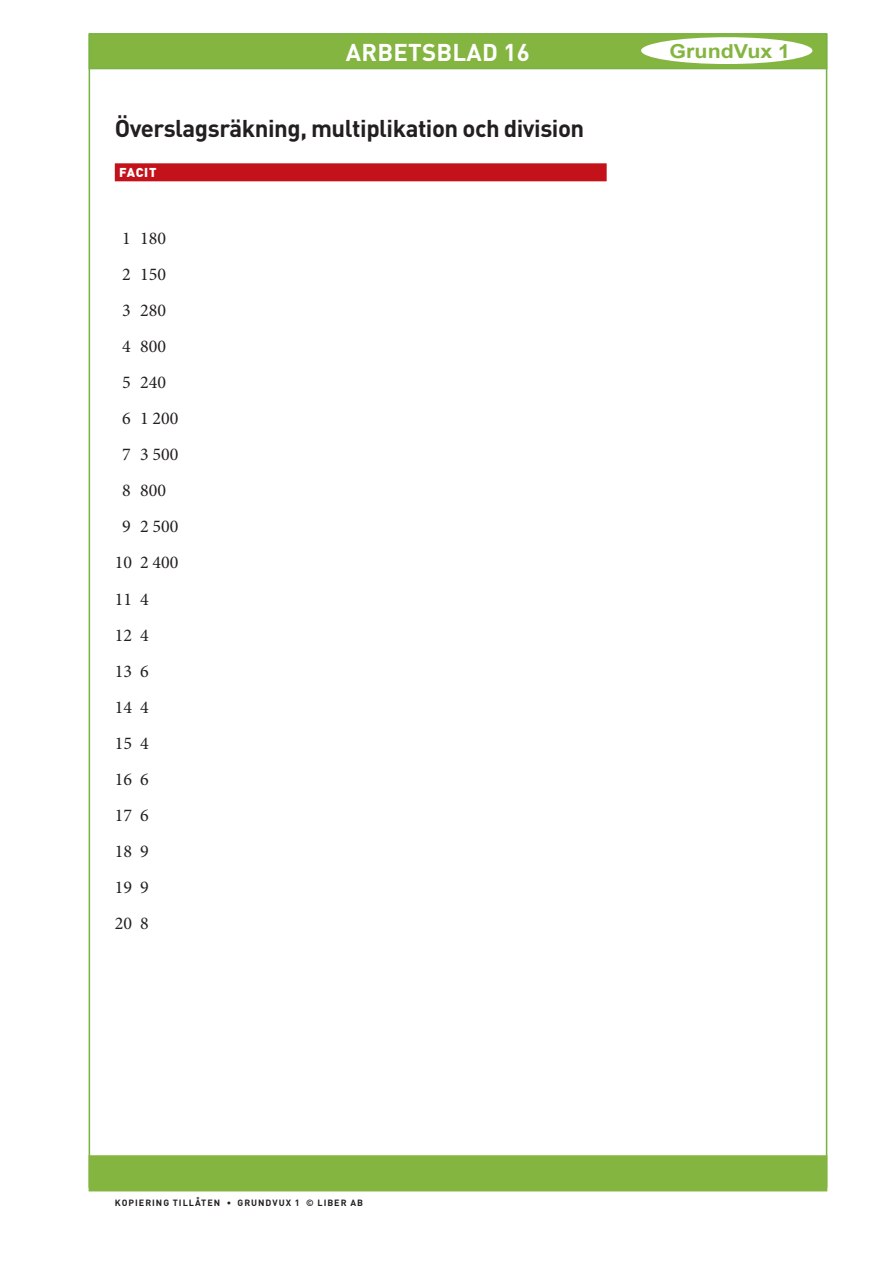
<style>
.page{position:relative;width:893px;height:1263px;background:#fff}
.page>*{position:absolute;margin:0;border:0;box-sizing:border-box;transform-origin:0 0}
.R_OH{font:700 24px "DIN Pro";letter-spacing:-.02em;color:#231f20}
.R_Kopiera2{font:700 24px "DIN Pro";letter-spacing:.01em;color:#fff}
.t1{font:700 19.2px "Arial";color:#84b540;scale:1.11 1}
.Uppgifter{font:18px "Minion Pro";color:#231f20}
.R_Facit_2{font:900 12.75px "DIN Pro";letter-spacing:.055em;color:#fff}
.t2{font:700 9px "DIN Pro";letter-spacing:.11em;color:#231f20}
</style>
<div class="page">
<div style="left:89px;top:34px;width:738px;height:35px;background:#84b540"></div>
<div style="left:89px;top:33px;width:738px;height:36px;border:2px solid #77b242"></div>
<div style="left:89px;top:1156px;width:738px;height:35px;background:#84b540"></div>
<div style="left:89px;top:1155px;width:738px;height:36px;border:2px solid #84b540"></div>
<div style="left:641px;top:37px;width:171px;height:27px;background:#fff;border-radius:50%"></div>
<div style="left:115px;top:163px;width:492px;height:18px;background:#c4121a"></div>
<p class="R_Kopiera2" style="left:346px;top:36px;width:185px">ARBETSBLAD 16</p>
<p class="R_OH" style="left:115px;top:112px;width:471px">Överslagsräkning, multiplikation och division</p>
<p class="R_Facit_2" style="left:119px;top:164px;width:39px">FACIT</p>
<p class="Uppgifter" style="left:122px;top:227px;width:46px">1 180</p>
<p class="Uppgifter" style="left:122px;top:263px;width:46px">2 150</p>
<p class="Uppgifter" style="left:122px;top:299px;width:46px">3 280</p>
<p class="Uppgifter" style="left:122px;top:335px;width:46px">4 800</p>
<p class="Uppgifter" style="left:122px;top:371px;width:46px">5 240</p>
<p class="Uppgifter" style="left:122px;top:407px;width:58px">6 1 200</p>
<p class="Uppgifter" style="left:122px;top:443px;width:58px">7 3 500</p>
<p class="Uppgifter" style="left:122px;top:479px;width:46px">8 800</p>
<p class="Uppgifter" style="left:122px;top:515px;width:58px">9 2 500</p>
<p class="Uppgifter" style="left:115px;top:551px;width:65px">10 2 400</p>
<p class="Uppgifter" style="left:115px;top:587px;width:36px">11 4</p>
<p class="Uppgifter" style="left:115px;top:623px;width:36px">12 4</p>
<p class="Uppgifter" style="left:115px;top:659px;width:36px">13 6</p>
<p class="Uppgifter" style="left:115px;top:695px;width:36px">14 4</p>
<p class="Uppgifter" style="left:115px;top:731px;width:36px">15 4</p>
<p class="Uppgifter" style="left:115px;top:767px;width:36px">16 6</p>
<p class="Uppgifter" style="left:115px;top:803px;width:36px">17 6</p>
<p class="Uppgifter" style="left:115px;top:839px;width:36px">18 9</p>
<p class="Uppgifter" style="left:115px;top:875px;width:36px">19 9</p>
<p class="Uppgifter" style="left:115px;top:911px;width:36px">20 8</p>
<p class="t1" style="left:670px;top:37px;width:110px">GrundVux 1</p>
<p class="t2" style="left:115px;top:1196px;width:250px">KOPIERING TILLÅTEN • GRUNDVUX 1 © LIBER AB</p>
<p class="t2" style="left:115px;top:1201px;width:83px">HEJ © LIBER AB</p>
</div>
